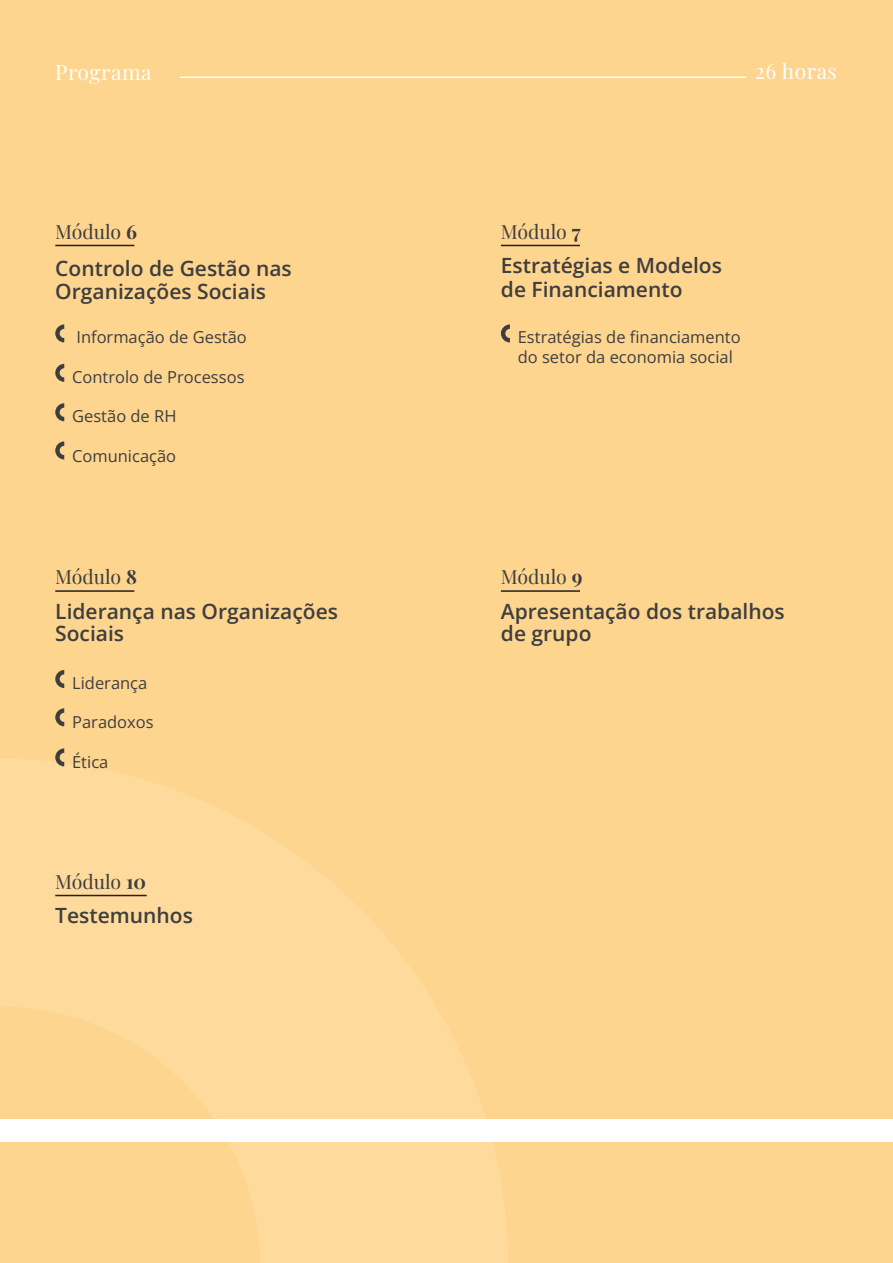
<style>
.page{position:relative;width:893px;height:1263px;background:#fed58e}
.page>*{position:absolute;margin:0;border:0;box-sizing:border-box;transform-origin:0 0}
.t1{font:600 21px/22.5px "Open Sans";color:#3e3e3f}
.t2{font:21px "Playfair Display";letter-spacing:.025em;color:#fff}
.t3{font:19.5px "Playfair Display";color:#3e3e3f}
.t4{font:16.5px/19.8px "Open Sans";color:#3e3e3f}
.s1{font-weight:700}
</style>
<div class="page">
<svg style="left:0;top:759px;width:508px;height:504px;fill:#feda9c"></svg>
<div style="left:0;top:1119px;width:893px;height:23px;background:#fff"></div>
<hr style="left:180px;top:76px;width:566px;height:2px;background:#fff">
<hr style="left:55px;top:590px;width:79px;height:2px;background:#231f20">
<hr style="left:501px;top:245px;width:79px;height:1px;background:#231f20">
<svg style="left:501px;top:324px;width:9px;height:18px"></svg>
<svg style="left:55px;top:670px;width:9px;height:18px"></svg>
<hr style="left:55px;top:245px;width:79px;height:1px;background:#231f20">
<svg style="left:55px;top:324px;width:9px;height:18px"></svg>
<svg style="left:55px;top:364px;width:9px;height:18px"></svg>
<svg style="left:55px;top:403px;width:9px;height:18px"></svg>
<svg style="left:55px;top:441px;width:9px;height:18px"></svg>
<svg style="left:55px;top:708px;width:9px;height:18px"></svg>
<svg style="left:55px;top:748px;width:9px;height:18px"></svg>
<hr style="left:501px;top:590px;width:79px;height:2px;background:#231f20">
<hr style="left:55px;top:895px;width:92px;height:1px;background:#231f20">
<p class="t2" style="left:55px;top:55px;width:98px">Programa</p>
<p class="t2" style="left:755px;top:55px;width:84px">26 horas</p>
<p class="t3" style="left:55px;top:216px;width:83px">Módulo <span class="s1">6</span></p>
<p class="t1" style="left:55px;top:257px;width:238px">Controlo de Gestão nas<br>Organizações Sociais</p>
<p class="t4" style="left:76px;top:327px;width:172px">Informação de Gestão</p>
<p class="t4" style="left:72px;top:366px;width:174px">Controlo de Processos</p>
<p class="t4" style="left:72px;top:406px;width:106px">Gestão de RH</p>
<p class="t4" style="left:72px;top:446px;width:106px">Comunicação</p>
<p class="t3" style="left:55px;top:561px;width:83px">Módulo <span class="s1">8</span></p>
<p class="t1" style="left:55px;top:599px;width:284px">Liderança nas Organizações<br>Sociais</p>
<p class="t4" style="left:72px;top:672px;width:77px">Liderança</p>
<p class="t4" style="left:72px;top:712px;width:83px">Paradoxos</p>
<p class="t4" style="left:72px;top:752px;width:38px">Ética</p>
<p class="t3" style="left:55px;top:866px;width:92px">Módulo <span class="s1">10</span></p>
<p class="t1" style="left:55px;top:904px;width:139px">Testemunhos</p>
<p class="t3" style="left:501px;top:216px;width:81px">Módulo <span class="s1">7</span></p>
<p class="t1" style="left:501px;top:253px;width:223px;line-height:24px">Estratégias e Modelos de Financiamento</p>
<p class="t4" style="left:518px;top:327px;width:224px">Estratégias de financiamento do setor da economia social</p>
<p class="t3" style="left:501px;top:561px;width:83px">Módulo <span class="s1">9</span></p>
<p class="t1" style="left:501px;top:599px;width:285px">Apresentação dos trabalhos de grupo</p>
</div>
